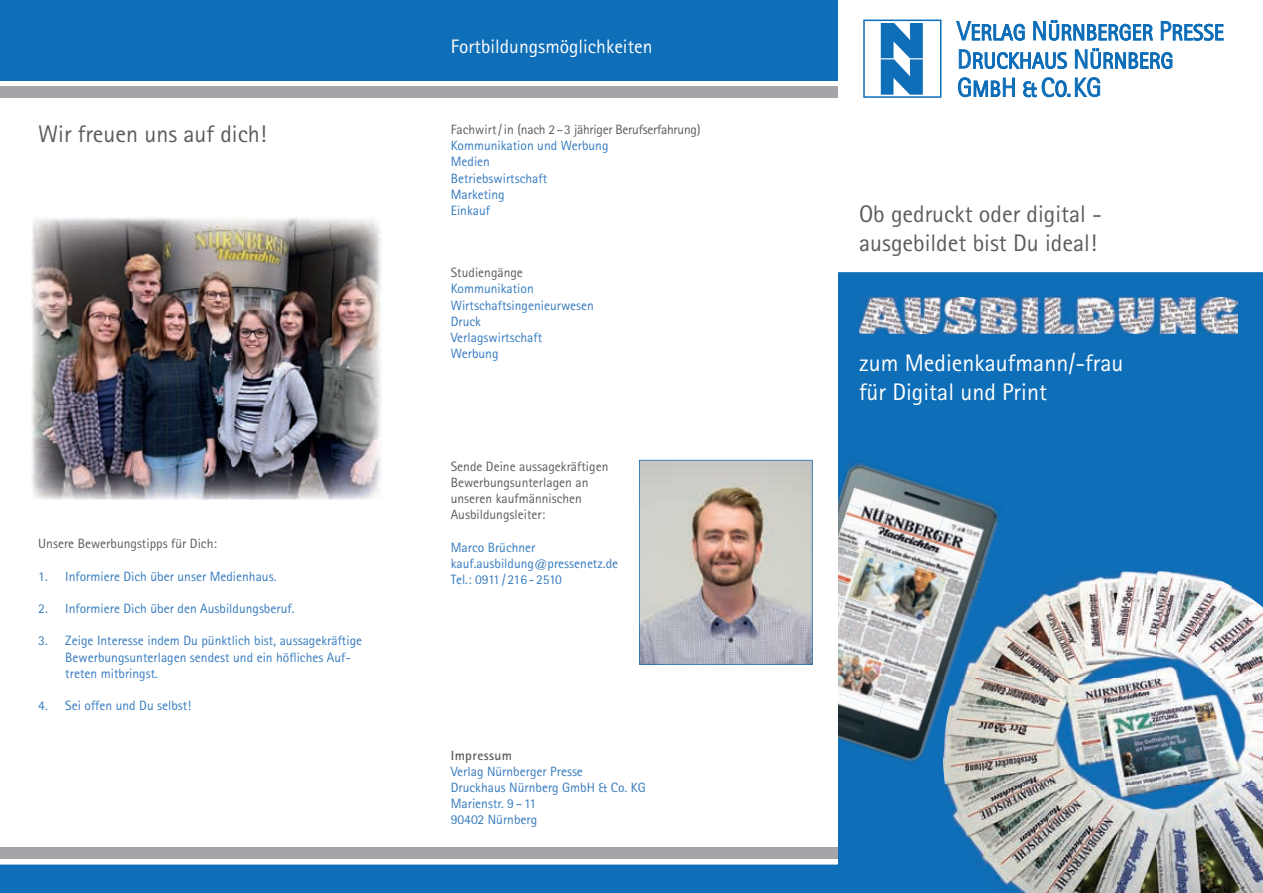
<style>
.page{position:relative;width:1263px;height:893px;background:#fff}
.page>*{position:absolute;margin:0;border:0;box-sizing:border-box;transform-origin:0 0}
.t1{font:24px/28.8px "Rotis Sans Serif";color:#5c5c5f}
.t2{font:24px/28.8px "Rotis Sans Serif";color:#fff}
.t3{font:19.5px "Rotis Sans Serif";color:#fff}
.t4{font:13.5px/16.2px "Rotis Sans Serif";color:#357bbf}
.t5{font:13.5px/16.2px "Rotis Sans Serif";color:#5c5c5f}
.t6{font:13.5px "Rotis Sans Serif";letter-spacing:-.02em;color:#5c5c5f}
.t7{font:700 13.5px "Rotis Sans Serif";letter-spacing:.03em;color:#5c5c5f}
</style>
<div class="page">
<div style="left:0;top:272px;width:1263px;height:621px;background:#0f6eb8"></div>
<img style="left:838px;top:457px;width:63px;height:44px">
<img style="left:887px;top:474px;width:65px;height:43px">
<img style="left:938px;top:490px;width:66px;height:60px">
<img style="left:838px;top:501px;width:49px;height:48px">
<img style="left:873px;top:517px;width:65px;height:43px">
<img style="left:924px;top:534px;width:66px;height:49px">
<img style="left:838px;top:549px;width:35px;height:48px">
<img style="left:859px;top:560px;width:65px;height:44px">
<img style="left:910px;top:577px;width:65px;height:44px">
<img style="left:838px;top:597px;width:21px;height:48px">
<img style="left:844px;top:604px;width:66px;height:43px">
<img style="left:896px;top:621px;width:63px;height:57px">
<img style="left:838px;top:645px;width:7px;height:2px">
<img style="left:838px;top:647px;width:58px;height:46px">
<img style="left:882px;top:664px;width:65px;height:60px">
<img style="left:838px;top:693px;width:44px;height:58px">
<img style="left:868px;top:708px;width:65px;height:60px">
<div style="left:0;top:59px;width:838px;height:805px;background:#fff"></div>
<div style="left:0;top:847px;width:838px;height:12px;background:#a4a5a9"></div>
<div style="left:0;top:0;width:838px;height:81px;background:#0f6eb8"></div>
<div style="left:0;top:86px;width:838px;height:12px;background:#a4a5a9"></div>
<img style="left:31px;top:217px;width:350px;height:283px">
<img style="left:639px;top:460px;width:174px;height:205px">
<svg style="left:956px;top:21px;width:69px;height:20px"></svg>
<svg style="left:1033px;top:20px;width:120px;height:21px"></svg>
<svg style="left:1161px;top:21px;width:62px;height:20px"></svg>
<svg style="left:959px;top:49px;width:108px;height:20px"></svg>
<svg style="left:1075px;top:48px;width:97px;height:21px"></svg>
<svg style="left:958px;top:77px;width:57px;height:20px"></svg>
<svg style="left:1023px;top:77px;width:77px;height:20px"></svg>
<svg style="left:863px;top:20px;width:78px;height:78px"></svg>
<img style="left:959px;top:583px;width:90px;height:95px">
<img style="left:1049px;top:571px;width:214px;height:107px">
<img style="left:943px;top:678px;width:320px;height:108px">
<img style="left:945px;top:786px;width:318px;height:107px">
<img style="left:859px;top:297px;width:379px;height:37px">
<h1 class="t1" style="left:38px;top:119px;width:230px">Wir freuen uns auf dich!</h1>
<p class="t5" style="left:38px;top:535px;width:180px">Unsere Bewerbungstipps für Dich:</p>
<p class="t4" style="left:38px;top:568px;width:240px">1. Informiere Dich über unser Medienhaus.</p>
<p class="t4" style="left:38px;top:600px;width:258px">2. Informiere Dich über den Ausbildungsberuf.</p>
<p class="t4" style="left:65px;top:632px;width:298px;text-indent:-27px">3. Zeige Interesse indem Du pünktlich bist, aussagekräftige<br>Bewerbungsunterlagen sendest und ein höfliches Auf&shy;treten mitbringst.</p>
<p class="t4" style="left:38px;top:697px;width:154px">4. Sei offen und Du selbst!</p>
<h2 class="t3" style="left:451px;top:35px;width:203px">Fortbildungsmöglichkeiten</h2>
<p class="t6" style="left:451px;top:121px;width:251px">Fachwirt / in (nach 2 – 3 jähriger Berufserfahrung)</p>
<p class="t4" style="left:451px;top:137px;width:159px">Kommunikation und Werbung<br>Medien<br>Betriebswirtschaft<br>Marketing<br>Einkauf</p>
<p class="t5" style="left:451px;top:264px;width:74px">Studiengänge</p>
<p class="t4" style="left:451px;top:281px;width:145px">Kommunikation<br>Wirtschaftsingenieurwesen<br>Druck<br>Verlagswirtschaft<br>Werbung</p>
<p class="t5" style="left:451px;top:458px;width:159px">Sende Deine aussagekräftigen<br>Bewerbungsunterlagen an unseren kaufmännischen<br>Ausbildungsleiter:</p>
<p class="t4" style="left:451px;top:539px;width:169px">Marco Brüchner kauf.ausbildung@pressenetz.de<br>Tel.: 0911 / 216 - 2510</p>
<p class="t7" style="left:451px;top:746px;width:63px">Impressum</p>
<p class="t4" style="left:451px;top:763px;width:196px">Verlag Nürnberger Presse<br>Druckhaus Nürnberg GmbH &amp; Co. KG<br>Marienstr. 9 – 11<br>90402 Nürnberg</p>
<h1 class="t1" style="left:859px;top:199px;width:244px">Ob gedruckt oder digital - ausgebildet bist Du ideal!</h1>
<h1 class="t2" style="left:859px;top:349px;width:266px">zum Medienkaufmann/-frau für Digital und Print</h1>
</div>
